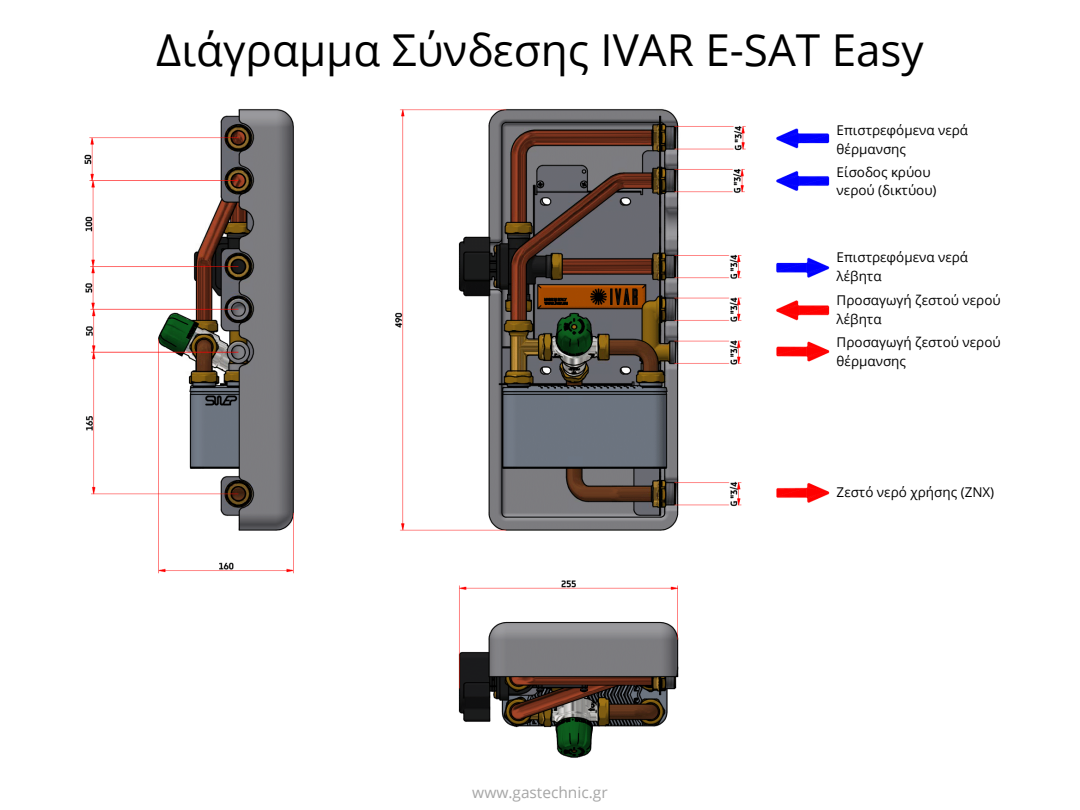
<style>
.page{position:relative;width:1080px;height:810px;background:#fff}
.page>*{position:absolute;margin:0;border:0;box-sizing:border-box;transform-origin:0 0}
.t1{font:44px "Open Sans";color:#000}
.t2{font:15.5px "Open Sans";color:#a6a6a6}
.t3{font:13.5px/18.8px "Open Sans";color:#000}
</style>
<div class="page">
<img style="left:84px;top:109px;width:746px;height:649px">
<h1 class="t1" style="left:156px;top:19px;width:769px">Διάγραμμα Σύνδεσης IVAR E-SAT Easy</h1>
<p class="t3" style="left:837px;top:121px;width:133px">Επιστρεφόμενα νερά θέρμανσης</p>
<p class="t3" style="left:837px;top:162px;width:101px">Είσοδος κρύου νερού (δικτύου)</p>
<p class="t3" style="left:837px;top:247px;width:133px">Επιστρεφόμενα νερά λέβητα</p>
<p class="t3" style="left:837px;top:291px;width:166px">Προσαγωγή ζεστού νερού λέβητα</p>
<p class="t3" style="left:837px;top:332px;width:166px">Προσαγωγή ζεστού νερού θέρμανσης</p>
<p class="t2" style="left:472px;top:782px;width:137px">www.gastechnic.gr</p>
<p class="t3" style="left:837px;top:482px;width:159px">Ζεστό νερό χρήσης (ΖΝΧ)</p>
</div>
